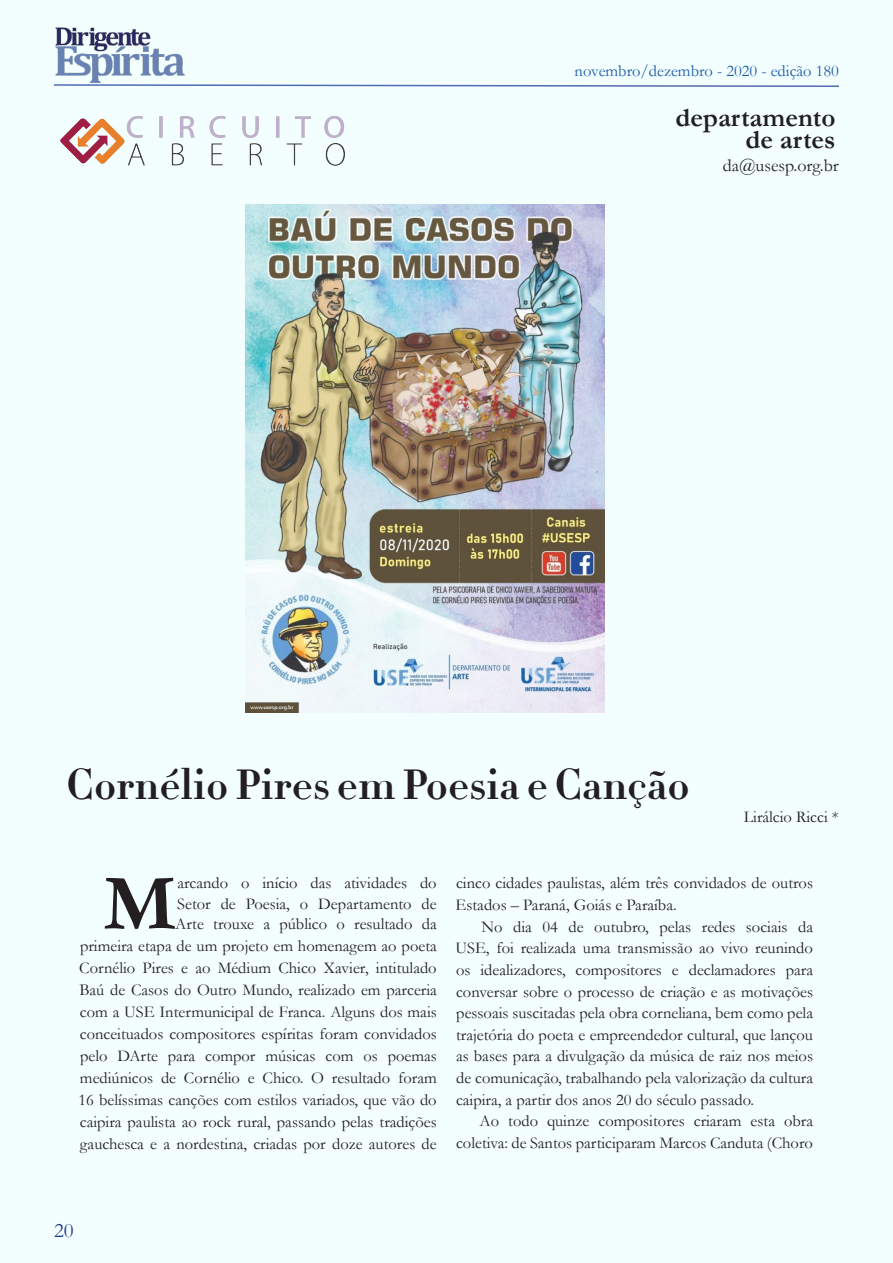
<style>
.page{position:relative;width:893px;height:1263px;background:#f3ffff}
.page>*{position:absolute;margin:0;border:0;box-sizing:border-box;transform-origin:0 0}
.t1{font:700 80.25px "Garamond";color:#231f20}
.t2{font:42px "Didot HTF B06 Bold";color:#231f20}
.t3{font:700 27px "Garamond";color:#231f20}
.t4{font:21px "Garamond";color:#253f8e}
.t5{font:18px "Garamond";color:#231f20}
.t6{font:16.5px/21.6px "Garamond";color:#231f20;text-align:justify}
.t7{font:16.5px "Garamond";color:#1e5baa}
</style>
<div class="page">
<svg style="left:54px;top:84px;width:785px;height:3px"></svg>
<img style="left:55px;top:27px;width:130px;height:56px">
<img style="left:246px;top:205px;width:358px;height:507px">
<img style="left:60px;top:116px;width:285px;height:50px">
<p class="t7" style="left:575px;top:60px;width:266px">novembro/dezembro - 2020 - edição 180</p>
<p class="t3" style="left:676px;top:99px;width:161px">departamento</p>
<p class="t3" style="left:746px;top:121px;width:91px">de artes</p>
<p class="t5" style="left:723px;top:154px;width:118px">da@usesp.org.br</p>
<p class="t2" style="left:67px;top:758px;width:624px">Cornélio Pires em Poesia e Canção</p>
<p class="t6" style="left:744px;top:806px;width:97px">Lirálcio Ricci *</p>
<p class="t1" style="left:103px;top:849px;width:75px">M</p>
<p class="t6" style="left:175px;top:873px;width:263px;line-height:20.2px">arcando o início das atividades do Setor de Poesia, o Departamento de Arte trouxe a público o resultado da</p>
<p class="t6" style="left:78px;top:934px;width:360px;line-height:22px">primeira etapa de um projeto em homenagem ao poeta Cornélio Pires e ao Médium Chico Xavier, intitulado Baú de Casos do Outro Mundo, realizado em parceria com a USE Intermunicipal de Franca. Alguns dos mais conceituados compositores espíritas foram convidados pelo DArte para compor músicas com os poemas mediúnicos de Cornélio e Chico. O resultado foram 16 belíssimas canções com estilos variados, que vão do caipira paulista ao rock rural, passando pelas tradições gauchesca e a nordestina, criadas por doze autores de</p>
<p class="t6" style="left:456px;top:872px;width:359px">cinco cidades paulistas, além três convidados de outros<br>Estados – Paraná, Goiás e Paraíba.</p>
<p class="t6" style="left:455px;top:915px;width:359px;text-indent:26px">No dia 04 de outubro, pelas redes sociais da USE, foi realizada uma transmissão ao vivo reunindo os idealizadores, compositores e declamadores para conversar sobre o processo de criação e as motivações pessoais suscitadas pela obra corneliana, bem como pela trajetória do poeta e empreendedor cultural, que lançou as bases para a divulgação da música de raiz nos meios de comunicação, trabalhando pela valorização da cultura caipira, a partir dos anos 20 do século passado.</p>
<p class="t6" style="left:456px;top:1110px;width:358px;text-align:right">Ao todo quinze compositores criaram esta obra coletiva: de Santos participaram Marcos Canduta (Choro</p>
<p class="t4" style="left:54px;top:1216px;width:21px">20</p>
</div>
